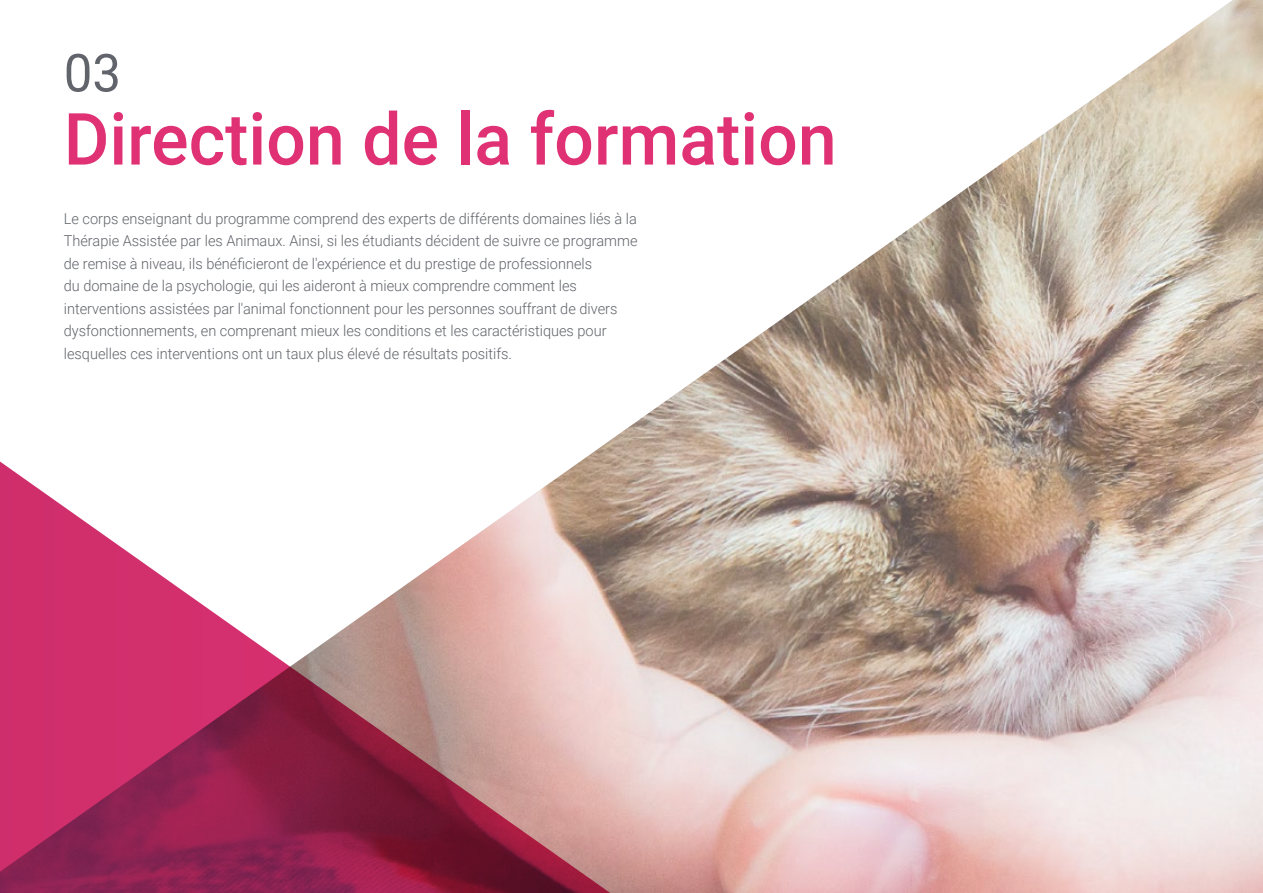
<style>
.page{position:relative;width:1263px;height:893px;background:#fff}
.page>*{position:absolute;margin:0;border:0;box-sizing:border-box;transform-origin:0 0}
.t1{font:500 72px "Roboto";color:#df3174}
.t2{font:52.5px "Roboto";color:#61646a}
.t3{font:300 15px/22.5px "Roboto";color:#61646a}
</style>
<div class="page">
<img style="left:602px;top:0;width:661px;height:893px">
<svg style="left:0;top:446px;width:640px;height:447px"></svg>
<h2 class="t2" style="left:64px;top:36px;width:59px">03</h2>
<h1 class="t1" style="left:64px;top:89px;width:774px">Direction de la formation</h1>
<p class="t3" style="left:64px;top:207px;width:575px">Le corps enseignant du programme comprend des experts de différents domaines liés à la Thérapie Assistée par les Animaux. Ainsi, si les étudiants décident de suivre ce programme de remise à niveau, ils bénéficieront de l'expérience et du prestige de professionnels<br>du domaine de la psychologie, qui les aideront à mieux comprendre comment les interventions assistées par l'animal fonctionnent pour les personnes souffrant de divers dysfonctionnements, en comprenant mieux les conditions et les caractéristiques pour lesquelles ces interventions ont un taux plus élevé de résultats positifs.</p>
</div>
